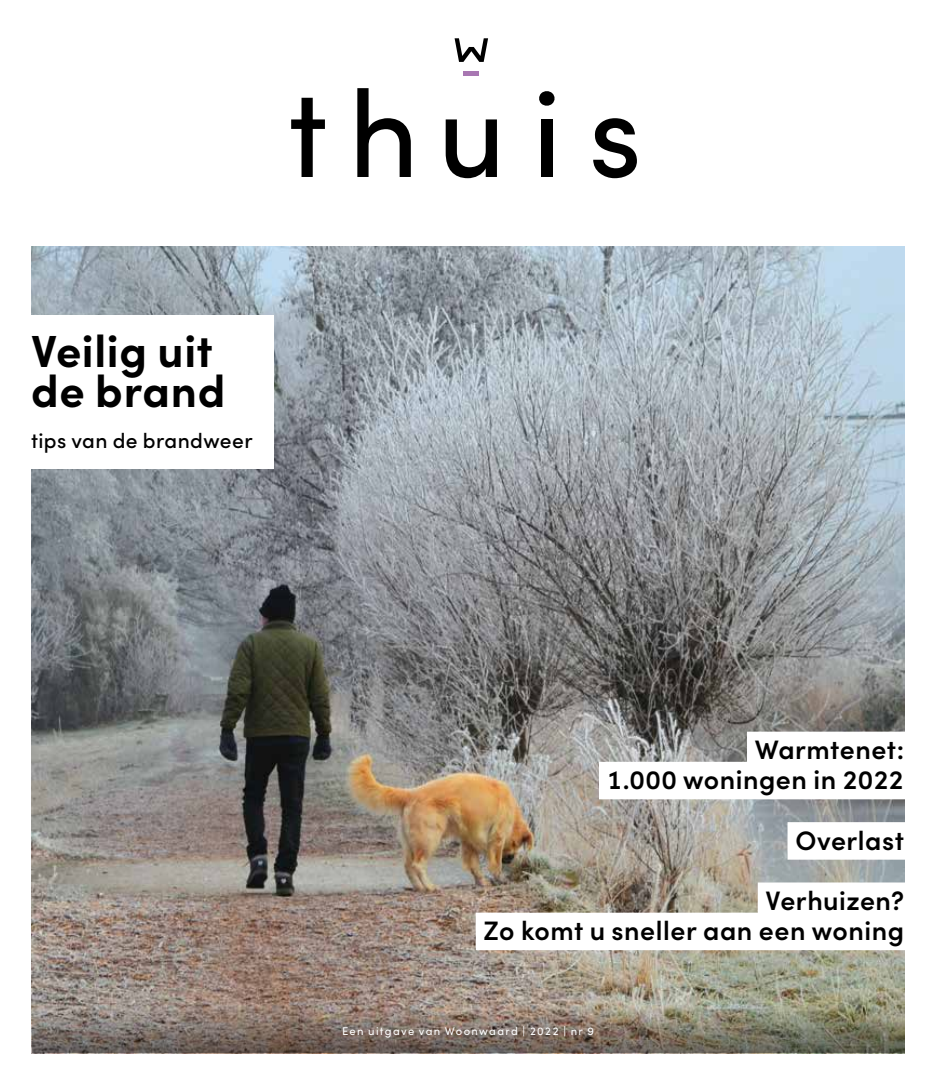
<style>
.page{position:relative;width:936px;height:1085px;background:#fff}
.page>*{position:absolute;margin:0;border:0;box-sizing:border-box;transform-origin:0 0}
.t1{font:700 45px/40.2px "Sofia Pro";letter-spacing:.015em;color:#000}
.t2{font:600 26.7px/30.2px "Sofia Pro";letter-spacing:.02em;color:#000;text-align:right}
.t3{font:500 21px "Sofia Pro";letter-spacing:.02em;color:#000}
.t4{font:11.25px "Sofia Pro";letter-spacing:.115em;color:#fff}
</style>
<div class="page">
<img style="left:32px;top:246px;width:872px;height:714px">
<svg style="left:32px;top:960px;width:872px;height:92px;background:#8e8476"></svg>
<div style="left:0;top:315px;width:273px;height:154px;background:#fff"></div>
<div style="left:747px;top:731px;width:161px;height:38px;background:#fff"></div>
<div style="left:599px;top:761px;width:309px;height:38px;background:#fff"></div>
<div style="left:787px;top:822px;width:121px;height:37px;background:#fff"></div>
<div style="left:757px;top:882px;width:151px;height:37px;background:#fff"></div>
<div style="left:475px;top:912px;width:433px;height:38px;background:#fff"></div>
<svg style="left:593px;top:118px;width:44px;height:60px"></svg>
<div style="left:541px;top:119px;width:11px;height:58px;background:#000"></div>
<svg style="left:445px;top:119px;width:52px;height:59px"></svg>
<svg style="left:357px;top:88px;width:54px;height:89px"></svg>
<svg style="left:291px;top:98px;width:34px;height:79px"></svg>
<hr style="left:463px;top:71px;width:16px;height:4px;background:#a877b2">
<svg style="left:454px;top:38px;width:34px;height:24px"></svg>
<svg style="left:539px;top:91px;width:16px;height:15px"></svg>
<h1 class="t1" style="left:31px;top:327px;width:196px">Veilig uit de brand</h1>
<p class="t3" style="left:31px;top:424px;width:223px">tips van de brandweer</p>
<p class="t2" style="left:606px;top:732px;width:299px">Warmtenet:<br>1.000 woningen in 2022</p>
<p class="t2" style="left:795px;top:823px;width:110px">Overlast</p>
<p class="t2" style="left:483px;top:883px;width:422px">Verhuizen?<br>Zo komt u sneller aan een woning</p>
<p class="t4" style="left:342px;top:1022px;width:253px">Een uitgave van Woonwaard | 2022 | nr 9</p>
</div>
